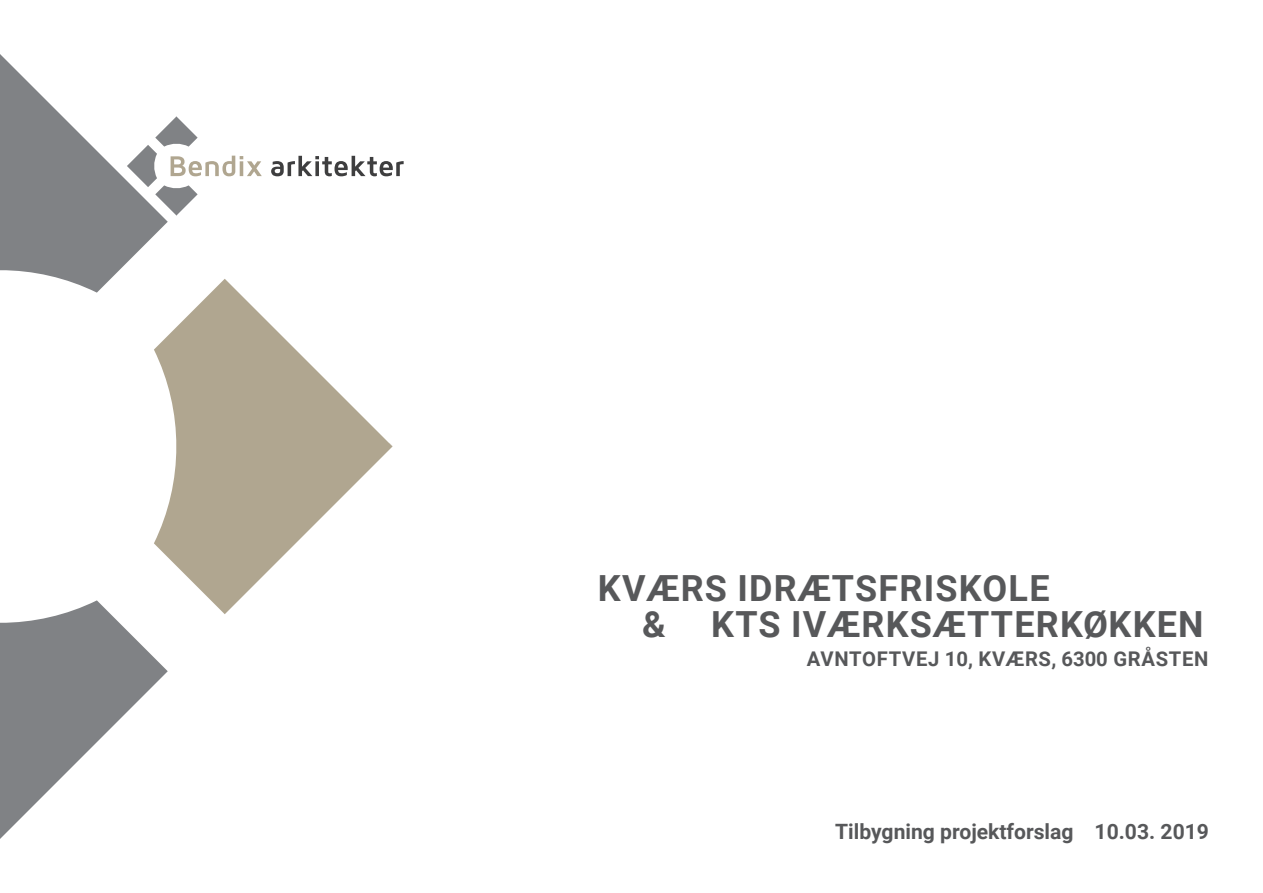
<style>
.page{position:relative;width:1263px;height:893px;background:#fff}
.page>*{position:absolute;margin:0;border:0;box-sizing:border-box;transform-origin:0 0}
.t1{font:700 36px "Roboto";letter-spacing:.035em;color:#57585a}
.t2{font:700 21.15px "Roboto";color:#57585a}
.t3{font:700 20.25px "Roboto";letter-spacing:.035em;color:#57585a}
</style>
<div class="page">
<svg style="left:0;top:600px;width:168px;height:239px"></svg>
<svg style="left:154px;top:293px;width:238px;height:321px;fill:#b0a690"></svg>
<svg style="left:0;top:54px;width:262px;height:239px"></svg>
<svg style="left:271px;top:156px;width:133px;height:20px"></svg>
<p class="t1" style="left:598px;top:563px;width:453px">KVÆRS IDRÆTSFRISKOLE</p>
<p class="t1" style="left:642px;top:599px;width:25px">&amp;</p>
<p class="t1" style="left:711px;top:599px;width:494px">KTS IVÆRKSÆTTERKØKKEN</p>
<p class="t3" style="left:807px;top:644px;width:403px">AVNTOFTVEJ 10, KVÆRS, 6300 GRÅSTEN</p>
<p class="t2" style="left:835px;top:817px;width:375px">Tilbygning projektforslag 10.03. 2019</p>
</div>
